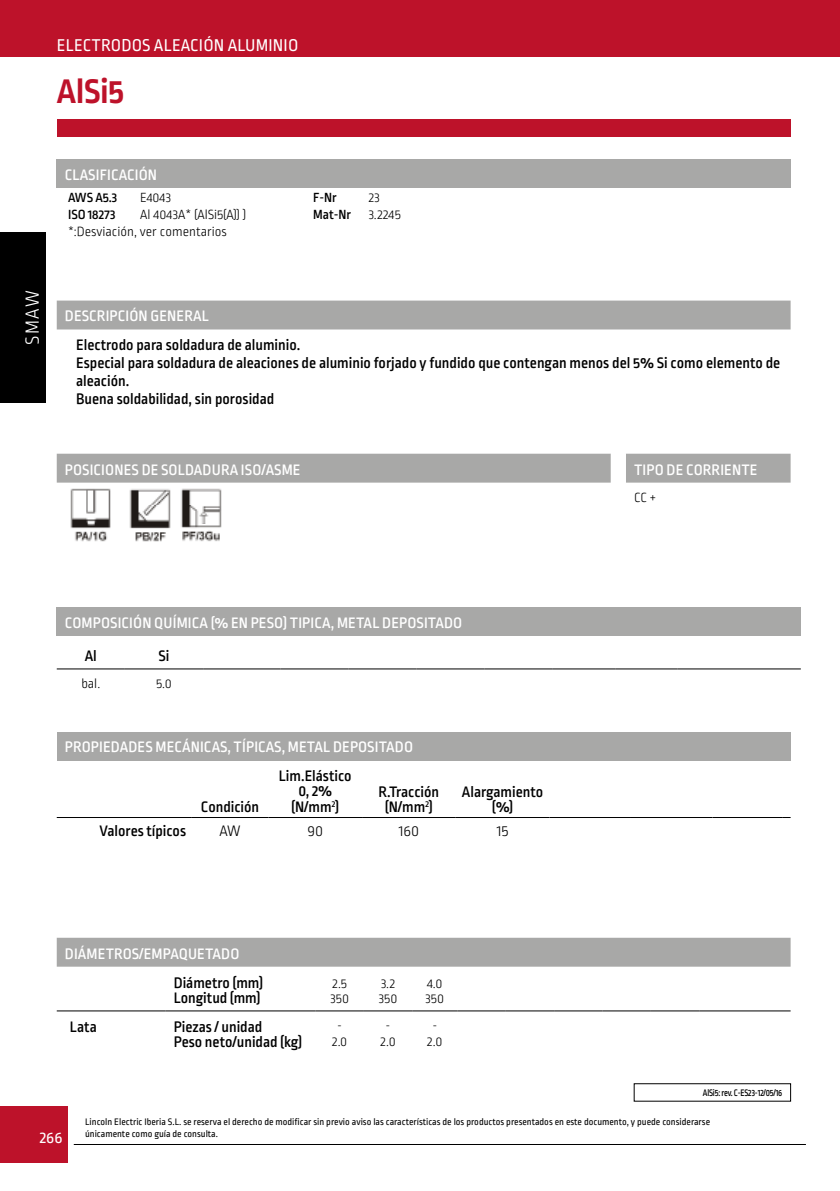
<style>
.page{position:relative;width:840px;height:1191px;background:#fff}
.page>*{position:absolute;margin:0;border:0;box-sizing:border-box;transform-origin:0 0}
.t1{font:700 36px "Ropa Sans Pro";color:#bd122a}
.t2{font:300 20px "Ropa Sans Pro";color:#fff}
.t3{font:18px "Ropa Sans Pro";letter-spacing:.01em;color:#fff}
.t4{font:17px "Ropa Sans Pro";color:#fff}
.t5{font:500 16px/15.4px "Ropa Sans Pro";color:#000}
.t6{font:500 16px "Ropa Sans Pro";letter-spacing:.01em;color:#fff}
.t7{font:300 16px "Ropa Sans Pro";color:#000}
.t8{font:300 14px/15.4px "Ropa Sans Pro";color:#000}
.t9{font:500 14px "Ropa Sans Pro";color:#000}
.t10{font:10px/11.4px "Ropa Sans Pro";color:#000}
.t11{font:500 10px "Ropa Sans Pro";letter-spacing:-.02em;color:#000;scale:.87 1}
</style>
<div class="page">
<div style="left:0;top:0;width:839px;height:57px;background:#bd122a"></div>
<div style="left:57px;top:119px;width:733px;height:17px;background:#bd122a"></div>
<hr style="left:74px;top:1144px;width:731px;height:1px;background:#000">
<div style="left:0;top:1106px;width:68px;height:56px;background:#bd122a"></div>
<div style="left:0;top:232px;width:45px;height:171px;background:#000"></div>
<div style="left:57px;top:300px;width:733px;height:29px;background:#a8a8a7"></div>
<div style="left:57px;top:607px;width:743px;height:29px;background:#a8a8a7"></div>
<hr style="left:57px;top:668px;width:68px;height:1px;background:#000">
<hr style="left:125px;top:668px;width:78px;height:1px;background:#000">
<hr style="left:203px;top:668px;width:77px;height:1px;background:#000">
<hr style="left:280px;top:668px;width:68px;height:1px;background:#000">
<hr style="left:348px;top:668px;width:68px;height:1px;background:#000">
<hr style="left:416px;top:668px;width:68px;height:1px;background:#000">
<hr style="left:484px;top:668px;width:68px;height:1px;background:#000">
<hr style="left:552px;top:668px;width:63px;height:1px;background:#000">
<hr style="left:615px;top:668px;width:62px;height:1px;background:#000">
<hr style="left:677px;top:668px;width:123px;height:1px;background:#000">
<div style="left:57px;top:937px;width:733px;height:29px;background:#a8a8a7"></div>
<hr style="left:57px;top:1010px;width:108px;height:1px;background:#000">
<hr style="left:165px;top:1010px;width:150px;height:1px;background:#000">
<hr style="left:315px;top:1010px;width:49px;height:1px;background:#000">
<hr style="left:364px;top:1010px;width:48px;height:1px;background:#000">
<hr style="left:412px;top:1010px;width:45px;height:1px;background:#000">
<hr style="left:457px;top:1010px;width:48px;height:1px;background:#000">
<hr style="left:505px;top:1010px;width:49px;height:1px;background:#000">
<hr style="left:554px;top:1010px;width:48px;height:1px;background:#000">
<hr style="left:602px;top:1010px;width:48px;height:1px;background:#000">
<hr style="left:650px;top:1010px;width:48px;height:1px;background:#000">
<hr style="left:698px;top:1010px;width:92px;height:1px;background:#000">
<div style="left:57px;top:731px;width:733px;height:29px;background:#a8a8a7"></div>
<hr style="left:57px;top:817px;width:135px;height:1px;background:#000">
<hr style="left:192px;top:817px;width:76px;height:1px;background:#000">
<hr style="left:268px;top:817px;width:94px;height:1px;background:#000">
<hr style="left:362px;top:817px;width:93px;height:1px;background:#000">
<hr style="left:455px;top:817px;width:94px;height:1px;background:#000">
<hr style="left:549px;top:817px;width:81px;height:1px;background:#000">
<hr style="left:630px;top:817px;width:82px;height:1px;background:#000">
<hr style="left:712px;top:817px;width:69px;height:1px;background:#000">
<div style="left:57px;top:454px;width:733px;height:29px;background:#a8a8a7"></div>
<img style="left:129px;top:489px;width:42px;height:53px">
<img style="left:70px;top:488px;width:41px;height:54px">
<img style="left:181px;top:488px;width:41px;height:54px">
<div style="left:57px;top:159px;width:733px;height:29px;background:#a8a8a7"></div>
<p class="t3" style="left:57px;top:36px;width:243px">ELECTRODOS ALEACIÓN ALUMINIO</p>
<h1 class="t1" style="left:57px;top:70px;width:69px">AlSi5</h1>
<p class="t2" style="left:22px;top:344px;width:56px;rotate:-90deg">SMAW</p>
<p class="t6" style="left:65px;top:166px;width:94px">CLASIFICACIÓN</p>
<p class="t9" style="left:68px;top:189px;width:51px">AWS A5.3</p>
<p class="t8" style="left:140px;top:190px;width:33px">E4043</p>
<p class="t9" style="left:313px;top:189px;width:25px">F-Nr</p>
<p class="t8" style="left:368px;top:190px;width:13px">23</p>
<p class="t9" style="left:68px;top:206px;width:49px">ISO 18273</p>
<p class="t8" style="left:140px;top:207px;width:107px">Al 4043A* (AlSi5(A)) )</p>
<p class="t9" style="left:313px;top:206px;width:39px">Mat-Nr</p>
<p class="t8" style="left:368px;top:207px;width:34px">3.2245</p>
<p class="t8" style="left:68px;top:224px;width:160px">*:Desviación, ver comentarios</p>
<p class="t6" style="left:65px;top:307px;width:145px">DESCRIPCIÓN GENERAL</p>
<p class="t5" style="left:76px;top:337px;width:705px;line-height:18px">Electrodo para soldadura de aluminio.<br>Especial para soldadura de aleaciones de aluminio forjado y fundido que contengan menos del 5% Si como elemento de aleación.<br>Buena soldabilidad, sin porosidad</p>
<p class="t6" style="left:65px;top:460px;width:237px">POSICIONES DE SOLDADURA ISO/ASME</p>
<p class="t6" style="left:633px;top:460px;width:125px">TIPO DE CORRIENTE</p>
<p class="t8" style="left:633px;top:490px;width:23px">CC +</p>
<p class="t6" style="left:65px;top:613px;width:399px">COMPOSICIÓN QUÍMICA (% EN PESO) TIPICA, METAL DEPOSITADO</p>
<p class="t5" style="left:85px;top:649px;width:14px">Al</p>
<p class="t5" style="left:158px;top:649px;width:12px">Si</p>
<p class="t8" style="left:81px;top:677px;width:20px">bal.</p>
<p class="t8" style="left:156px;top:677px;width:17px">5.0</p>
<p class="t6" style="left:65px;top:738px;width:349px">PROPIEDADES MECÁNICAS, TÍPICAS, METAL DEPOSITADO</p>
<p class="t5" style="left:201px;top:800px;width:60px">Condición</p>
<p class="t5" style="left:279px;top:769px;width:74px;text-align:center">Lim.Elástico<br>0, 2% (N/mm<sup>2</sup>)</p>
<p class="t5" style="left:378px;top:784px;width:62px;text-align:center">R.Tracción (N/mm<sup>2</sup>)</p>
<p class="t5" style="left:461px;top:784px;width:83px;text-align:center">Alargamiento (%)</p>
<p class="t5" style="left:99px;top:824px;width:88px">Valores típicos</p>
<p class="t7" style="left:219px;top:822px;width:23px">AW</p>
<p class="t7" style="left:307px;top:822px;width:17px">90</p>
<p class="t7" style="left:398px;top:822px;width:22px">160</p>
<p class="t7" style="left:496px;top:822px;width:13px">15</p>
<p class="t6" style="left:65px;top:944px;width:176px">DIÁMETROS/EMPAQUETADO</p>
<p class="t5" style="left:174px;top:975px;width:91px">Diámetro (mm)<br>Longitud (mm)</p>
<p class="t8" style="left:330px;top:976px;width:20px">2.5<br>350</p>
<p class="t8" style="left:378px;top:976px;width:20px">3.2<br>350</p>
<p class="t8" style="left:425px;top:976px;width:20px">4.0<br>350</p>
<p class="t5" style="left:70px;top:1019px;width:28px">Lata</p>
<p class="t5" style="left:174px;top:1019px;width:130px">Piezas / unidad<br>Peso neto/unidad (kg)</p>
<p class="t8" style="left:332px;top:1018px;width:17px;text-align:center">-<br>2.0</p>
<p class="t8" style="left:380px;top:1018px;width:17px;text-align:center">-<br>2.0</p>
<p class="t8" style="left:427px;top:1018px;width:17px;text-align:center">-<br>2.0</p>
<p class="t11" style="left:702px;top:1087px;width:93px">AlSi5: rev. C-ES23-12/05/16</p>
<p class="t4" style="left:40px;top:1128px;width:24px">266</p>
<p class="t10" style="left:85px;top:1116px;width:626px">Lincoln Electric Iberia S.L. se reserva el derecho de modificar sin previo aviso las características de los productos presentados en este documento, y puede considerarse únicamente como guía de consulta.</p>
</div>
